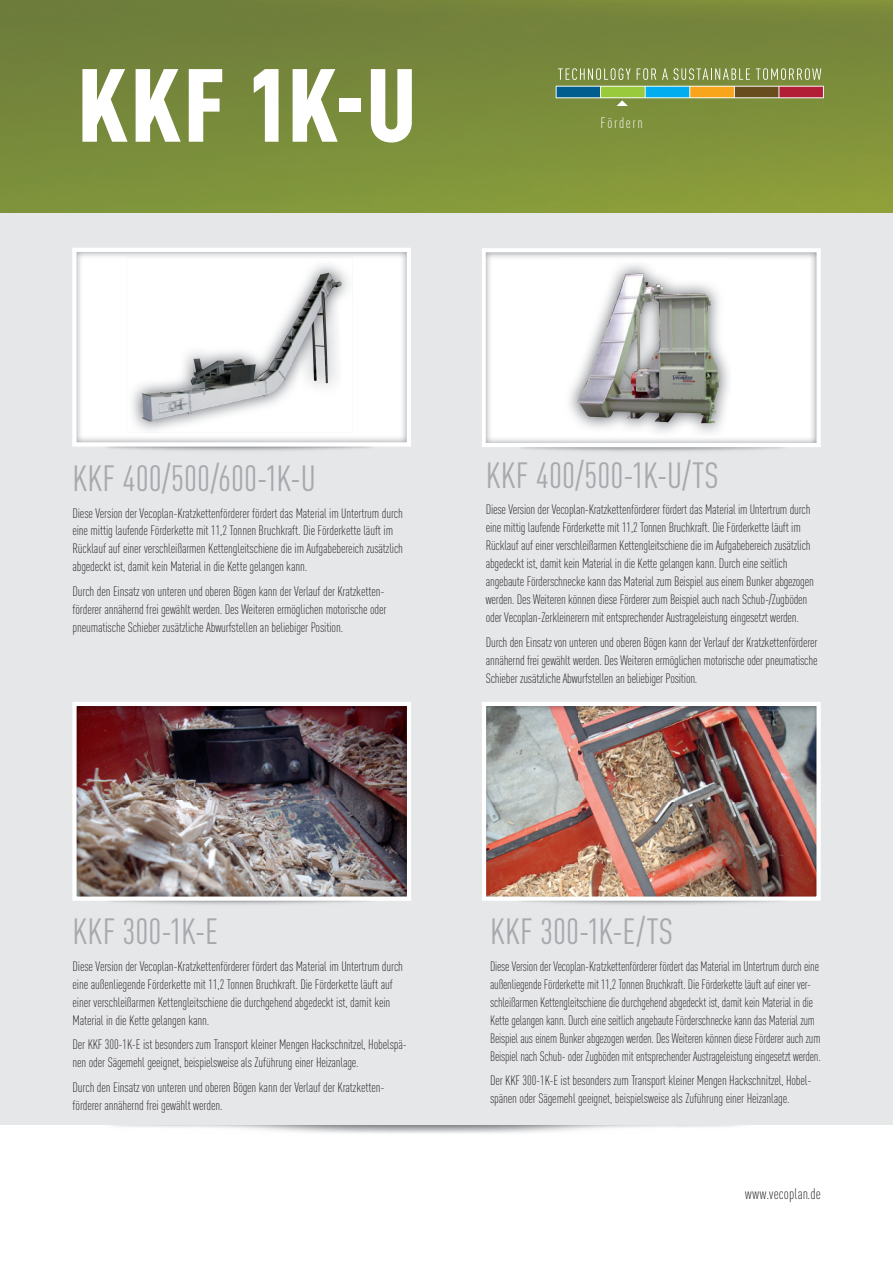
<style>
.page{position:relative;width:893px;height:1263px;background:#fff}
.page>*{position:absolute;margin:0;border:0;box-sizing:border-box;transform-origin:0 0}
.t1{font:900 condensed 102px "DIN Pro";color:#fff}
.t2{font:36px "DIN Cond";color:#a8a9ad}
.t3{font:300 15px "DIN Cond";letter-spacing:.01em;color:#231f20}
.t4{font:300 15px "DIN Cond";letter-spacing:.105em;color:#fff}
.t5{font:300 13.5px/18px "DIN Cond";letter-spacing:-.015em;color:#231f20}
.t6{font:300 13.5px/18px "DIN Cond";letter-spacing:-.015em;color:#231f20;scale:.96 1}
</style>
<div class="page">
<div style="left:0;top:0;width:893px;height:1125px;background:#e6e7e9"></div>
<img style="left:0;top:0;width:893px;height:213px">
<svg style="left:558px;top:68px;width:73px;height:12px"></svg>
<svg style="left:637px;top:68px;width:19px;height:12px"></svg>
<svg style="left:662px;top:68px;width:6px;height:12px"></svg>
<svg style="left:674px;top:68px;width:76px;height:12px"></svg>
<svg style="left:756px;top:68px;width:65px;height:12px"></svg>
<svg style="left:556px;top:86px;width:268px;height:20px;background:#838f5f"></svg>
<svg style="left:482px;top:248px;width:339px;height:199px;background:#fcfcfc"></svg>
<img style="left:486px;top:252px;width:330px;height:191px">
<img style="left:562px;top:258px;width:168px;height:178px">
<img style="left:577px;top:274px;width:142px;height:149px">
<svg style="left:72px;top:248px;width:339px;height:201px"></svg>
<img style="left:72px;top:702px;width:339px;height:201px">
<img style="left:482px;top:702px;width:339px;height:201px">
<h1 class="t1" style="left:77px;top:26px;width:342px">KKF 1K-U</h1>
<p class="t4" style="left:601px;top:114px;width:44px">Fördern</p>
<h2 class="t2" style="left:72px;top:457px;width:245px">KKF 400/500/600-1K-U</h2>
<p class="t5" style="left:72px;top:504px;width:332px">Diese Version der Vecoplan-Kratzkettenförderer fördert das Material im Untertrum durch eine mittig laufende Förderkette mit 11,2 Tonnen Bruchkraft. Die Förderkette läuft im Rücklauf auf einer verschleißarmen Kettengleitschiene die im Aufgabebereich zusätzlich abgedeckt ist, damit kein Material in die Kette gelangen kann.</p>
<p class="t5" style="left:72px;top:582px;width:316px">Durch den Einsatz von unteren und oberen Bögen kann der Verlauf der Kratzketten&shy;förderer annähernd frei gewählt werden. Des Weiteren ermöglichen motorische oder pneumatische Schieber zusätzliche Abwurfstellen an beliebiger Position.</p>
<h2 class="t2" style="left:486px;top:454px;width:235px">KKF 400/500-1K-U/TS</h2>
<p class="t5" style="left:486px;top:500px;width:330px">Diese Version der Vecoplan-Kratzkettenförderer fördert das Material im Untertrum durch eine mittig laufende Förderkette mit 11,2 Tonnen Bruchkraft. Die Förderkette läuft im Rücklauf auf einer verschleißarmen Kettengleitschiene die im Aufgabebereich zusätzlich abgedeckt ist, damit kein Material in die Kette gelangen kann. Durch eine seitlich angebaute Förderschnecke kann das Material zum Beispiel aus einem Bunker abgezogen werden. Des Weiteren können diese Förderer zum Beispiel auch nach Schub-/Zugböden oder Vecoplan-Zerkleinerern mit entsprechender Austrageleistung eingesetzt werden.</p>
<p class="t5" style="left:486px;top:633px;width:333px;text-align:justify">Durch den Einsatz von unteren und oberen Bögen kann der Verlauf der Kratzkettenförderer annähernd frei gewählt werden. Des Weiteren ermöglichen motorische oder pneumatische Schieber zusätzliche Abwurfstellen an beliebiger Position.</p>
<h2 class="t2" style="left:73px;top:911px;width:147px">KKF 300-1K-E</h2>
<p class="t5" style="left:73px;top:957px;width:332px">Diese Version der Vecoplan-Kratzkettenförderer fördert das Material im Untertrum durch eine außenliegende Förderkette mit 11,2 Tonnen Bruchkraft. Die Förderkette läuft auf einer verschleißarmen Kettengleitschiene die durchgehend abgedeckt ist, damit kein Material in die Kette gelangen kann.</p>
<p class="t5" style="left:73px;top:1035px;width:336px">Der KKF 300-1K-E ist besonders zum Transport kleiner Mengen Hackschnitzel, Hobelspä&shy;nen oder Sägemehl geeignet, beispielsweise als Zuführung einer Heizanlage.</p>
<p class="t5" style="left:73px;top:1078px;width:314px">Durch den Einsatz von unteren und oberen Bögen kann der Verlauf der Kratzketten&shy;förderer annähernd frei gewählt werden.</p>
<h2 class="t2" style="left:490px;top:911px;width:184px">KKF 300-1K-E/TS</h2>
<p class="t6" style="left:490px;top:957px;width:346px">Diese Version der Vecoplan-Kratzkettenförderer fördert das Material im Untertrum durch eine außenliegende Förderkette mit 11,2 Tonnen Bruchkraft. Die Förderkette läuft auf einer ver&shy;schleißarmen Kettengleitschiene die durchgehend abgedeckt ist, damit kein Material in die Kette gelangen kann. Durch eine seitlich angebaute Förderschnecke kann das Material zum Beispiel aus einem Bunker abgezogen werden. Des Weiteren können diese Förderer auch zum Beispiel nach Schub- oder Zugböden mit entsprechender Austrageleistung eingesetzt werden.</p>
<p class="t5" style="left:490px;top:1071px;width:323px">Der KKF 300-1K-E ist besonders zum Transport kleiner Mengen Hackschnitzel, Hobel&shy;spänen oder Sägemehl geeignet, beispielsweise als Zuführung einer Heizanlage.</p>
<p class="t3" style="left:745px;top:1185px;width:77px">www.vecoplan.de</p>
</div>
